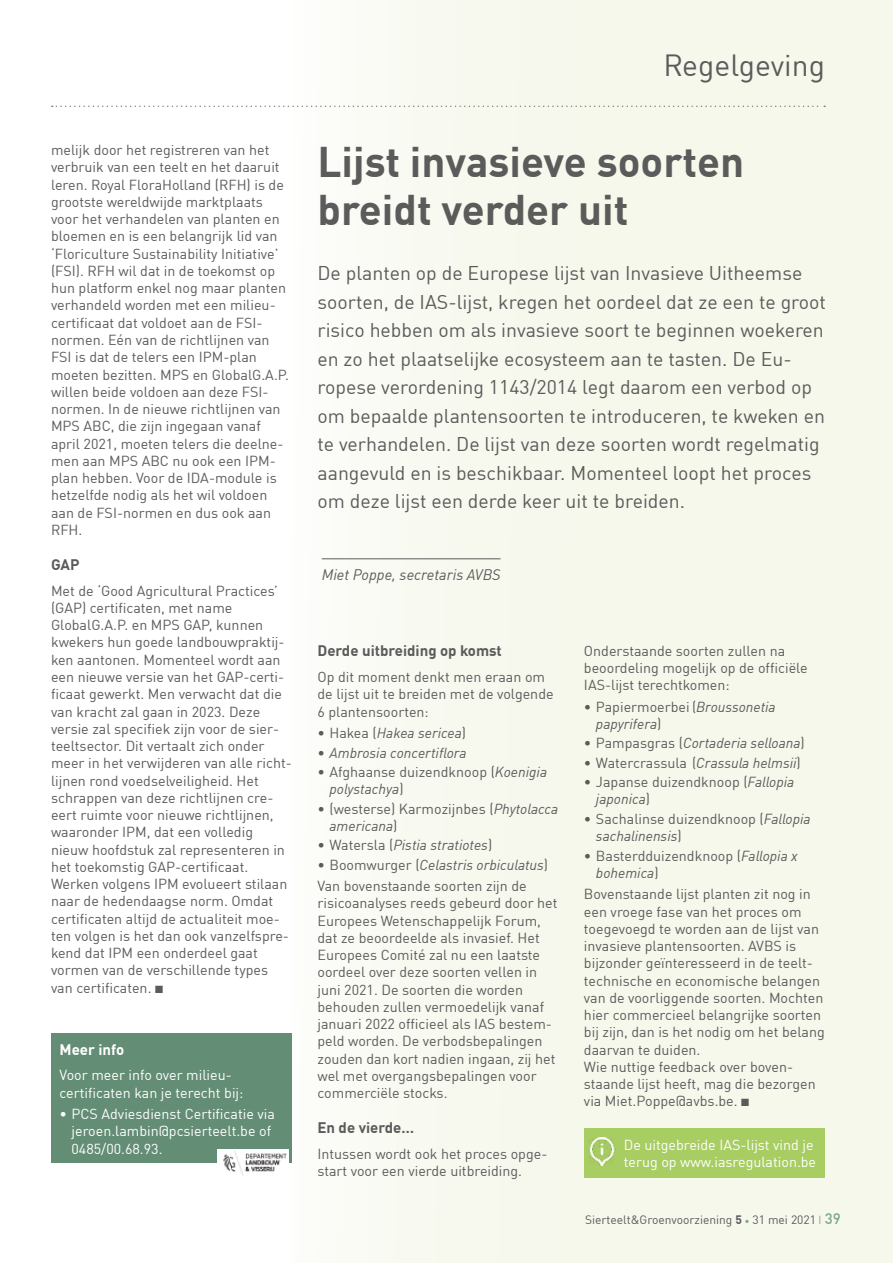
<style>
.page{position:relative;width:893px;height:1263px;background:#fff}
.page>*{position:absolute;margin:0;border:0;box-sizing:border-box;transform-origin:0 0}
.t1{font:700 42px/48px "DIN Offc Pro";color:#5b5b5b}
.t2{font:30px "DIN Offc Pro";color:#5b5b5b}
.t3{font:19.5px/28.5px "DIN Offc Pro";color:#5b5b5b}
.t4{font:700 15px "DIN Offc Pro";color:#5b5b5b}
.t5{font:italic 15px "DIN Offc Pro";color:#5b5b5b}
.t6{font:700 15px "DIN Offc Pro";color:#fff}
.t7{font:14.25px/17.2px "DIN Offc Pro";color:#5b5b5b}
.t8{font:14.25px/17.2px "DIN Offc Pro";color:#fff}
.t9{font:italic 14.25px/17.2px "DIN Offc Pro";color:#5b5b5b}
.t10{font:12px "DIN Offc Pro";color:#5b5b5b}
.s1{font-style:normal}
.s2{font-style:italic}
.s3{font-weight:700}
.s4{font-family:"Minion Pro";color:#80a785}
.s5{font-weight:500;font-size:15px;color:#80a785}
</style>
<div class="page">
<div style="left:292px;top:0;width:601px;height:1263px;background:#f6f8ec"></div>
<hr style="left:322px;top:558px;width:179px;height:1px;background:#5b5b5b">
<div style="left:51px;top:1033px;width:241px;height:130px;background:#648d75"></div>
<img style="left:217px;top:1149px;width:72px;height:26px">
<svg style="left:52px;top:106px;width:773px;height:1px"></svg>
<div style="left:584px;top:1128px;width:241px;height:50px;background:#a8cd63"></div>
<img style="left:589px;top:1138px;width:27px;height:27px">
<p class="t7" style="left:51px;top:140px;width:240px">melijk door het registreren van het verbruik van een teelt en het daaruit leren. Royal FloraHolland (RFH) is de grootste wereldwijde marktplaats voor het verhandelen van planten en bloemen en is een belangrijk lid van ‘Floriculture Sustainability Initiative’ (FSI). RFH wil dat in de toekomst op hun platform enkel nog maar planten verhandeld worden met een milieu&shy;certificaat dat voldoet aan de FSI&shy;normen. Eén van de richtlijnen van FSI is dat de telers een IPM-plan moeten bezitten. MPS en GlobalG.A.P. willen beide voldoen aan deze FSI&shy;normen. In de nieuwe richtlijnen van MPS ABC, die zijn ingegaan vanaf april 2021, moeten telers die deelne&shy;men aan MPS ABC nu ook een IPM&shy;plan hebben. Voor de IDA-module is hetzelfde nodig als het wil voldoen aan de FSI-normen en dus ook aan RFH.</p>
<p class="t4" style="left:51px;top:552px;width:30px">GAP</p>
<p class="t7" style="left:51px;top:580px;width:242px">Met de ‘Good Agricultural Practices’ (GAP) certificaten, met name GlobalG.A.P. en MPS GAP, kunnen kwekers hun goede landbouwpraktij&shy;ken aantonen. Momenteel wordt aan een nieuwe versie van het GAP-certi&shy;ficaat gewerkt. Men verwacht dat die van kracht zal gaan in 2023. Deze versie zal specifiek zijn voor de sier&shy;teeltsector. Dit vertaalt zich onder meer in het verwijderen van alle richt&shy;lijnen rond voedselveiligheid. Het schrappen van deze richtlijnen cre&shy;ëert ruimte voor nieuwe richtlijnen, waaronder IPM, dat een volledig nieuw hoofdstuk zal representeren in het toekomstig GAP-certificaat.<br>Werken volgens IPM evolueert stilaan naar de hedendaagse norm. Omdat certificaten altijd de actualiteit moe&shy;ten volgen is het dan ook vanzelfspre&shy;kend dat IPM een onderdeel gaat vormen van de verschillende types van certificaten. ■</p>
<p class="t6" style="left:60px;top:1037px;width:66px">Meer info</p>
<p class="t8" style="left:60px;top:1065px;width:185px">Voor meer info over milieu&shy;certificaten kan je terecht bij:</p>
<p class="t8" style="left:72px;top:1104px;width:205px;text-indent:-12px">• PCS Adviesdienst Certificatie via jeroen.lambin@pcsierteelt.be of<br>0485/00.68.93.</p>
<h2 class="t2" style="left:663px;top:42px;width:163px">Regelgeving</h2>
<h1 class="t1" style="left:317px;top:132px;width:428px">Lijst invasieve soorten breidt verder uit</h1>
<p class="t3" style="left:317px;top:257px;width:510px">De planten op de Europese lijst van Invasieve Uitheemse soorten, de IAS-lijst, kregen het oordeel dat ze een te groot risico hebben om als invasieve soort te beginnen woekeren en zo het plaatselijke ecosysteem aan te tasten. De Eu&shy;ropese verordening 1143/2014 legt daarom een verbod op om bepaalde plantensoorten te introduceren, te kweken en te verhandelen. De lijst van deze soorten wordt regelmatig aangevuld en is beschikbaar. Momenteel loopt het proces om deze lijst een derde keer uit te breiden.</p>
<p class="t5" style="left:322px;top:563px;width:180px">Miet Poppe, secretaris AVBS</p>
<p class="t4" style="left:317px;top:638px;width:186px">Derde uitbreiding op komst</p>
<p class="t7" style="left:317px;top:667px;width:238px">Op dit moment denkt men eraan om de lijst uit te breiden met de volgende<br>6 plantensoorten:</p>
<p class="t9" style="left:317px;top:723px;width:150px"><span class="s1">• Hakea (</span>Hakea sericea<span class="s1">)</span></p>
<p class="t9" style="left:317px;top:742px;width:151px"><span class="s1">•</span> Ambrosia concertiflora</p>
<p class="t7" style="left:329px;top:762px;width:219px;text-indent:-12px">• Afghaanse duizendknoop (<span class="s2">Koenigia polystachya</span>)</p>
<p class="t7" style="left:329px;top:798px;width:230px;text-indent:-12px">• (westerse) Karmozijnbes (<span class="s2">Phytolacca americana</span>)</p>
<p class="t9" style="left:317px;top:835px;width:176px"><span class="s1">• Watersla (</span>Pistia stratiotes<span class="s1">)</span></p>
<p class="t7" style="left:317px;top:852px;width:232px;line-height:21.5px">• Boomwurger (<span class="s2">Celastris orbiculatus</span>)<br>Van bovenstaande soorten zijn de</p>
<p class="t7" style="left:317px;top:893px;width:242px">risicoanalyses reeds gebeurd door het Europees Wetenschappelijk Forum, dat ze beoordeelde als invasief. Het Europees Comité zal nu een laatste oordeel over deze soorten vellen in juni 2021. De soorten die worden behouden zullen vermoedelijk vanaf januari 2022 officieel als IAS bestem&shy;peld worden. De verbodsbepalingen zouden dan kort nadien ingaan, zij het wel met overgangsbepalingen voor commerciële stocks.</p>
<p class="t4" style="left:317px;top:1115px;width:98px">En de vierde…</p>
<p class="t7" style="left:317px;top:1144px;width:231px">Intussen wordt ook het proces opge&shy;start voor een vierde uitbreiding.</p>
<p class="t7" style="left:584px;top:641px;width:225px">Onderstaande soorten zullen na beoordeling mogelijk op de officiële<br>IAS-lijst terechtkomen:</p>
<p class="t9" style="left:596px;top:697px;width:181px;text-indent:-12px"><span class="s1">• Papiermoerbei (</span>Broussonetia papyrifera<span class="s1">)</span></p>
<p class="t9" style="left:584px;top:733px;width:222px"><span class="s1">• Pampasgras (</span>Cortaderia selloana<span class="s1">)</span></p>
<p class="t7" style="left:584px;top:753px;width:218px">• Watercrassula (<span class="s2">Crassula helmsii</span>)</p>
<p class="t7" style="left:596px;top:772px;width:200px;text-indent:-12px">• Japanse duizendknoop (<span class="s2">Fallopia japonica</span>)</p>
<p class="t7" style="left:596px;top:809px;width:216px;text-indent:-12px">• Sachalinse duizendknoop (<span class="s2">Fallopia sachalinensis</span>)</p>
<p class="t7" style="left:596px;top:845px;width:203px;text-indent:-12px">• Basterdduizendknoop (<span class="s2">Fallopia x bohemica</span>)</p>
<p class="t7" style="left:584px;top:884px;width:242px">Bovenstaande lijst planten zit nog in een vroege fase van het proces om toegevoegd te worden aan de lijst van invasieve plantensoorten. AVBS is bijzonder geïnteresseerd in de teelt&shy;technische en economische belangen van de voorliggende soorten. Mochten hier commercieel belangrijke soorten bij zijn, dan is het nodig om het belang daarvan te duiden.<br>Wie nuttige feedback over boven&shy;staande lijst heeft, mag die bezorgen via Miet.Poppe@avbs.be. ■</p>
<p class="t8" style="left:624px;top:1134px;width:194px">De uitgebreide IAS-lijst vind je terug op www.iasregulation.be</p>
<p class="t10" style="left:585px;top:1210px;width:257px">Sierteelt&amp;Groenvoorziening <span class="s3">5</span> <span class="s4">•</span> 31 mei 2021 <span class="s5">39</span></p>
</div>
